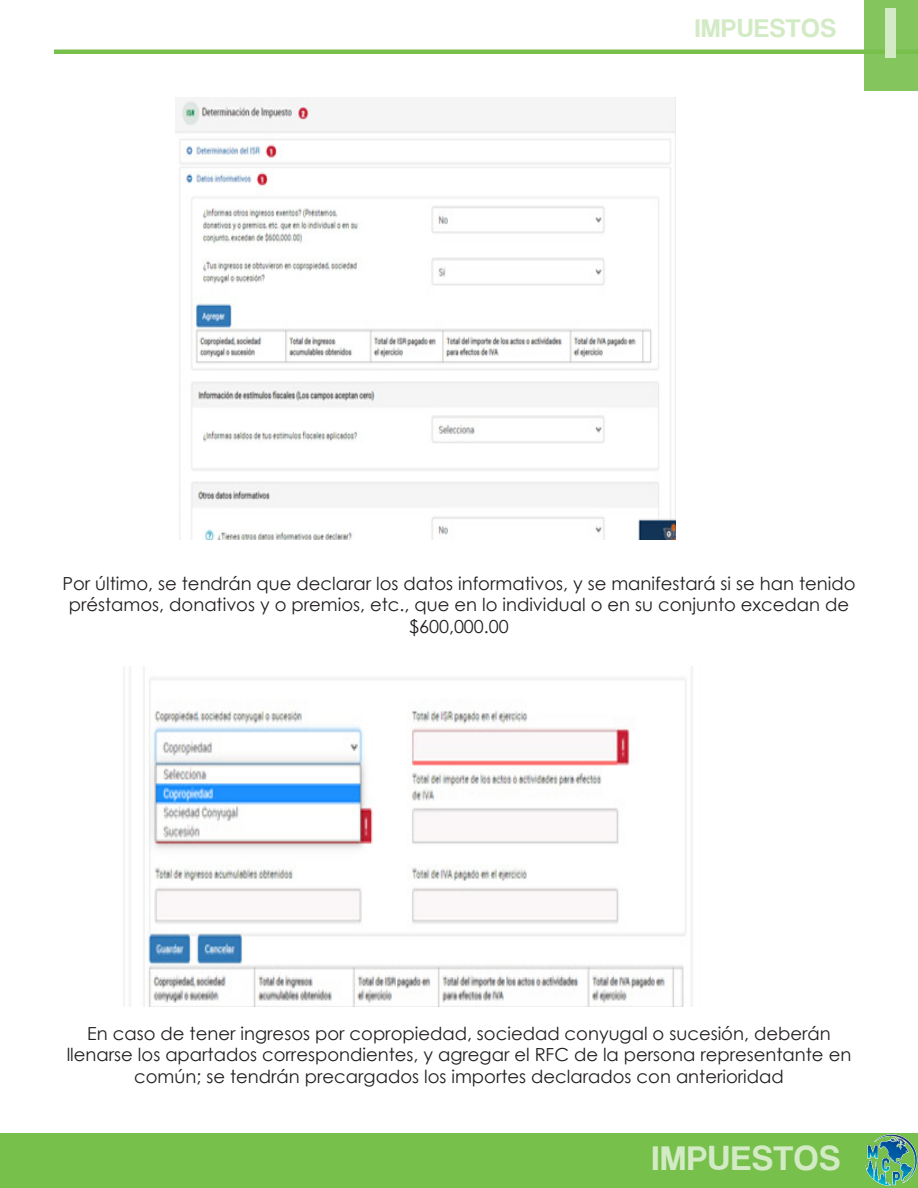
<style>
.page{position:relative;width:918px;height:1188px;background:#fff}
.page>*{position:absolute;margin:0;border:0;box-sizing:border-box;transform-origin:0 0}
.t1{font:75px "Coolvetica Rg";color:#d3ebc5}
.t2{font:36px "Coolvetica Rg";letter-spacing:.05em;color:#d3ebc5}
.t3{font:27px "Coolvetica Rg";letter-spacing:.05em;color:#d3ebc5}
.t4{font:18px/21.6px "Century Gothic";color:#231f20;text-align:center}
</style>
<div class="page">
<div style="left:0;top:1134px;width:918px;height:54px;background:#77c04b"></div>
<hr style="left:54px;top:50px;width:864px;height:4px;background:#77c04b">
<div style="left:864px;top:0;width:54px;height:90px;background:#84c65d"></div>
<img style="left:865px;top:1134px;width:53px;height:53px">
<img style="left:175px;top:97px;width:500px;height:443px">
<img style="left:130px;top:666px;width:563px;height:340px">
<h3 class="t3" style="left:695px;top:12px;width:142px">IMPUESTOS</h3>
<h1 class="t1" style="left:884px;top:-11px;width:16px">I</h1>
<p class="t4" style="left:62px;top:572px;width:795px">Por último, se tendrán que declarar los datos informativos, y se manifestará si se han tenido préstamos, donativos y o premios, etc., que en lo individual o en su conjunto excedan de $600,000.00</p>
<p class="t4" style="left:67px;top:1022px;width:786px">En caso de tener ingresos por copropiedad, sociedad conyugal o sucesión, deberán llenarse los apartados correspondientes, y agregar el RFC de la persona representante en común; se tendrán precargados los importes declarados con anterioridad</p>
<h2 class="t2" style="left:652px;top:1137px;width:189px">IMPUESTOS</h2>
</div>
